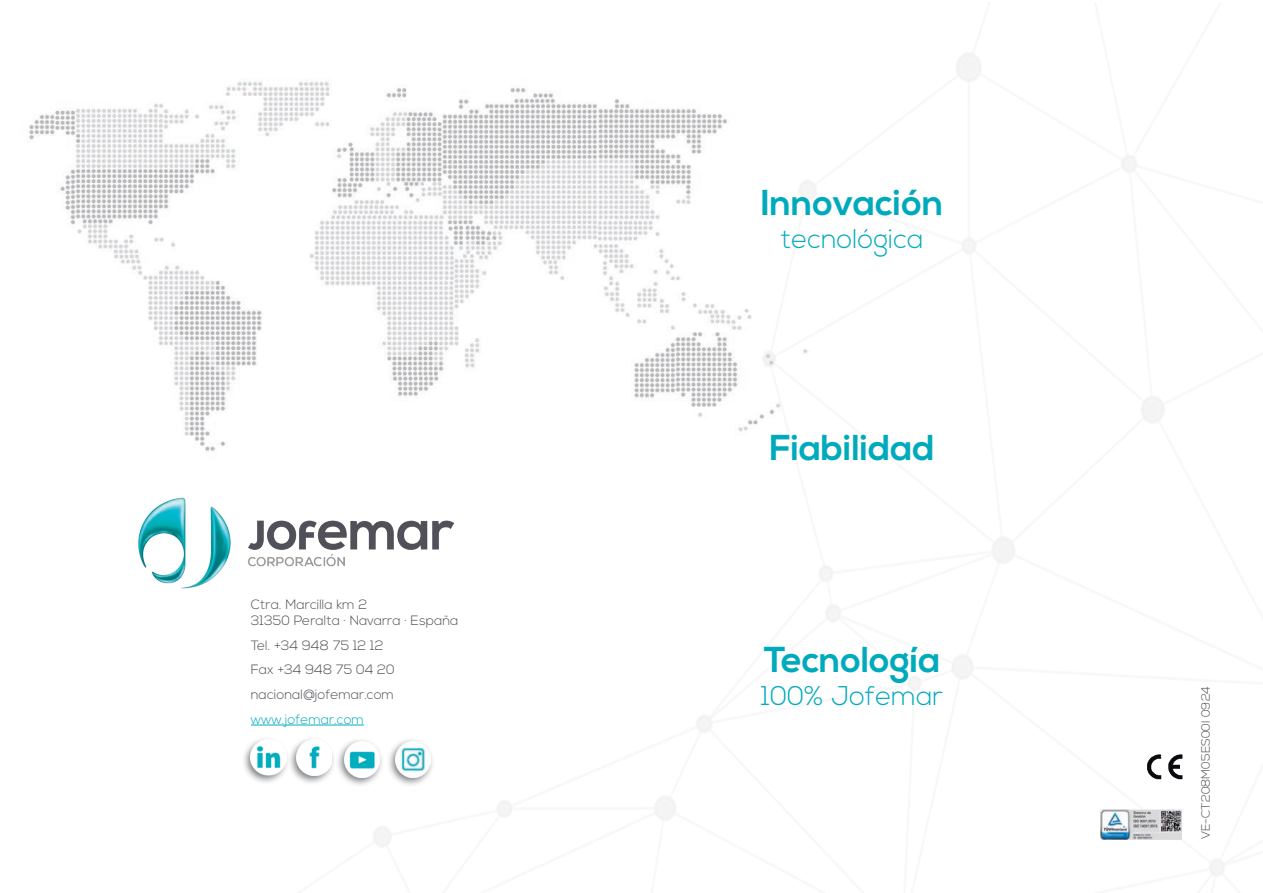
<style>
.page{position:relative;width:1263px;height:893px;background:#fff}
.page>*{position:absolute;margin:0;border:0;box-sizing:border-box;transform-origin:0 0}
.t1{font:700 36px "Nexa";color:#00aabd}
.t2{font:300 27px "Nexa";color:#00aabd}
.t3{font:300 13.5px/24.8px "Nexa";color:#4d5056}
.t4{font:300 13.5px "Nexa";color:#00aabd}
.t5{font:300 12px "Nexa";color:#4d5056}
</style>
<div class="page">
<img style="left:29px;top:81px;width:268px;height:370px">
<img style="left:297px;top:53px;width:928px;height:823px">
<img style="left:138px;top:496px;width:316px;height:94px">
<hr style="left:251px;top:725px;width:113px;height:1px;background:#00aabd">
<div style="left:287px;top:736px;width:50px;height:50px;background:#4d5056;opacity:.75"></div>
<img style="left:297px;top:740px;width:35px;height:36px">
<div style="left:335px;top:738px;width:50px;height:50px;background:#4d5056;opacity:.75"></div>
<img style="left:345px;top:742px;width:35px;height:35px">
<div style="left:386px;top:738px;width:50px;height:50px;background:#4d5056;opacity:.75"></div>
<img style="left:396px;top:742px;width:35px;height:35px">
<div style="left:242px;top:736px;width:48px;height:49px;background:#4d5056;opacity:.75"></div>
<img style="left:251px;top:740px;width:35px;height:36px">
<img style="left:1101px;top:809px;width:81px;height:30px">
<img style="left:1146px;top:752px;width:38px;height:30px">
<p class="t3" style="left:251px;top:596px;width:209px;line-height:16.2px">Ctra. Marcilla km 2<br>31350 Peralta · Navarra · España</p>
<p class="t3" style="left:251px;top:633px;width:145px">Tel. +34 948 75 12 12<br>Fax +34 948 75 04 20 nacional@jofemar.com</p>
<p class="t4" style="left:251px;top:711px;width:115px">www.jofemar.com</p>
<h1 class="t1" style="left:761px;top:182px;width:184px">Innovación</h1>
<h2 class="t2" style="left:781px;top:223px;width:144px">tecnológica</h2>
<h1 class="t1" style="left:769px;top:427px;width:167px">Fiabilidad</h1>
<h1 class="t1" style="left:764px;top:639px;width:178px">Tecnología</h1>
<h2 class="t2" style="left:761px;top:680px;width:183px">100% Jofemar</h2>
<p class="t5" style="left:1199px;top:839px;width:154px;rotate:-90deg">VE-CT208M05ES00I 0924</p>
</div>
